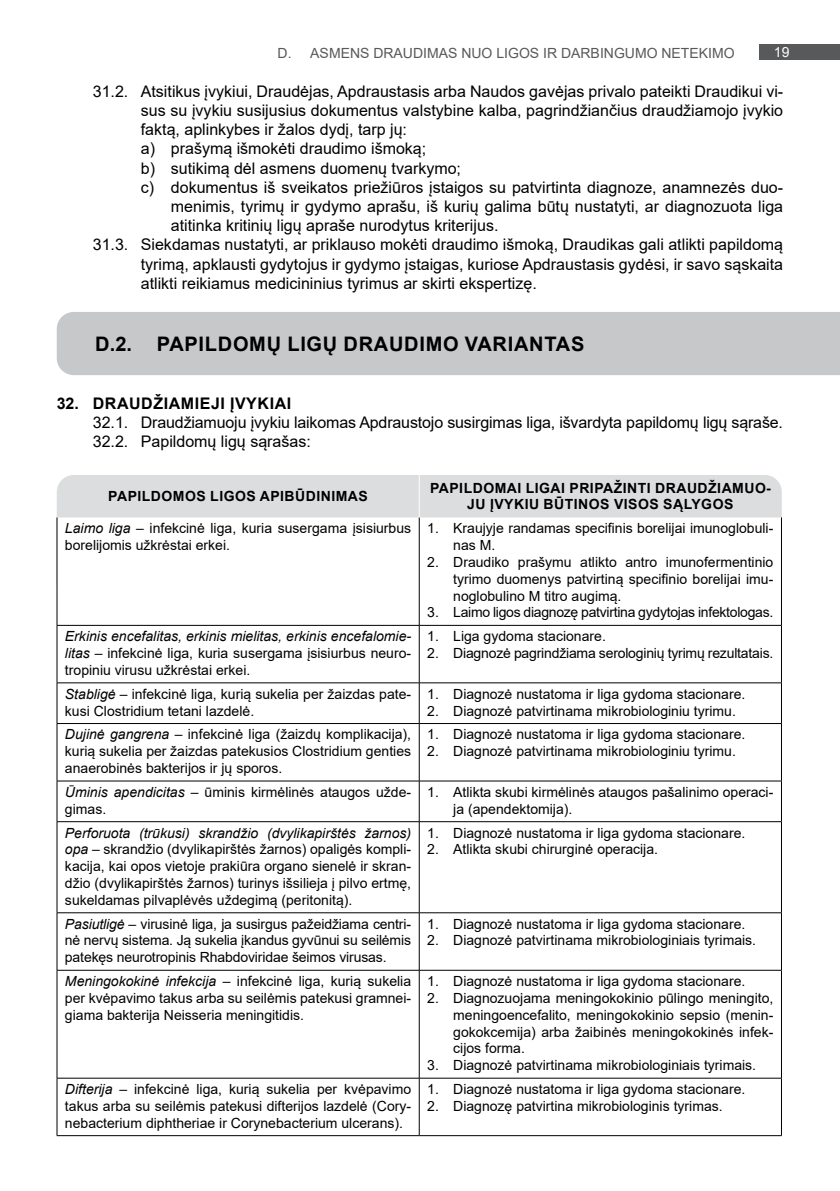
<style>
.page{position:relative;width:840px;height:1191px;background:#fff}
.page>*{position:absolute;margin:0;border:0;box-sizing:border-box;transform-origin:0 0}
.t1{font:700 20px "Arial";letter-spacing:.035em;color:#000}
.t2{font:16px/19.2px "Arial";color:#000}
.t3{font:700 16px "Arial";letter-spacing:.035em;color:#000}
.t4{font:14px/16.8px "Arial";color:#000;text-align:justify}
.t5{font:700 14px/16.8px "Arial";letter-spacing:.035em;color:#000;text-align:center}
.t6{font:14px "Arial";letter-spacing:-.02em;color:#000}
.t7{font:14px "Arial";color:#58595b}
.t8{font:14px "Arial";color:#fff}
.s1{font-style:italic}
</style>
<div class="page">
<div style="left:759px;top:44px;width:80px;height:16px;background:#58595b"></div>
<div style="left:57px;top:475px;width:724px;height:125px;background:#dcddde;border-radius:17px"></div>
<div style="left:57px;top:312px;width:782px;height:63px;background:#c7c8ca"></div>
<svg style="left:58px;top:517px;width:722px;height:618px"></svg>
<hr style="left:57px;top:517px;width:1px;height:108px;background:#000">
<hr style="left:418px;top:517px;width:1px;height:108px;background:#000">
<hr style="left:780px;top:517px;width:1px;height:108px;background:#000">
<hr style="left:57px;top:625px;width:1px;height:57px;background:#000">
<hr style="left:418px;top:625px;width:1px;height:57px;background:#000">
<hr style="left:780px;top:625px;width:1px;height:57px;background:#000">
<hr style="left:57px;top:683px;width:1px;height:40px;background:#000">
<hr style="left:418px;top:683px;width:1px;height:40px;background:#000">
<hr style="left:780px;top:683px;width:1px;height:40px;background:#000">
<hr style="left:57px;top:724px;width:1px;height:56px;background:#000">
<hr style="left:418px;top:724px;width:1px;height:56px;background:#000">
<hr style="left:780px;top:724px;width:1px;height:56px;background:#000">
<hr style="left:57px;top:781px;width:1px;height:40px;background:#000">
<hr style="left:418px;top:781px;width:1px;height:40px;background:#000">
<hr style="left:780px;top:781px;width:1px;height:40px;background:#000">
<hr style="left:57px;top:822px;width:1px;height:90px;background:#000">
<hr style="left:418px;top:822px;width:1px;height:90px;background:#000">
<hr style="left:780px;top:822px;width:1px;height:90px;background:#000">
<hr style="left:57px;top:913px;width:1px;height:57px;background:#000">
<hr style="left:418px;top:913px;width:1px;height:57px;background:#000">
<hr style="left:780px;top:913px;width:1px;height:57px;background:#000">
<hr style="left:57px;top:970px;width:1px;height:108px;background:#000">
<hr style="left:418px;top:970px;width:1px;height:108px;background:#000">
<hr style="left:780px;top:970px;width:1px;height:108px;background:#000">
<hr style="left:57px;top:1078px;width:1px;height:57px;background:#000">
<hr style="left:418px;top:1078px;width:1px;height:57px;background:#000">
<hr style="left:780px;top:1078px;width:1px;height:57px;background:#000">
<hr style="left:418px;top:474px;width:1px;height:43px;background:#fff">
<hr style="left:57px;top:625px;width:362px;height:1px;background:#000">
<hr style="left:419px;top:625px;width:362px;height:1px;background:#000">
<hr style="left:57px;top:682px;width:362px;height:1px;background:#000">
<hr style="left:419px;top:682px;width:362px;height:1px;background:#000">
<hr style="left:57px;top:723px;width:362px;height:1px;background:#000">
<hr style="left:419px;top:723px;width:362px;height:1px;background:#000">
<hr style="left:57px;top:780px;width:362px;height:1px;background:#000">
<hr style="left:419px;top:780px;width:362px;height:1px;background:#000">
<hr style="left:57px;top:821px;width:362px;height:1px;background:#000">
<hr style="left:419px;top:821px;width:362px;height:1px;background:#000">
<hr style="left:57px;top:912px;width:362px;height:1px;background:#000">
<hr style="left:419px;top:912px;width:362px;height:1px;background:#000">
<hr style="left:57px;top:970px;width:362px;height:1px;background:#000">
<hr style="left:419px;top:970px;width:362px;height:1px;background:#000">
<hr style="left:57px;top:1077px;width:362px;height:1px;background:#000">
<hr style="left:419px;top:1077px;width:362px;height:1px;background:#000">
<hr style="left:57px;top:1135px;width:362px;height:1px;background:#000">
<hr style="left:419px;top:1135px;width:362px;height:1px;background:#000">
<p class="t7" style="left:277px;top:43px;width:458px">D. ASMENS DRAUDIMAS NUO LIGOS IR DARBINGUMO NETEKIMO</p>
<p class="t8" style="left:773px;top:43px;width:17px">19</p>
<p class="t2" style="left:93px;top:81px;width:691px">31.2. Atsitikus įvykiui, Draudėjas, Apdraustasis arba Naudos gavėjas privalo pateikti Draudikui vi-</p>
<p class="t2" style="left:141px;top:101px;width:643px">sus su įvykiu susijusius dokumentus valstybine kalba, pagrindžiančius draudžiamojo įvykio</p>
<p class="t2" style="left:141px;top:120px;width:267px">faktą, aplinkybes ir žalos dydį, tarp jų:</p>
<p class="t2" style="left:141px;top:139px;width:287px">a) prašymą išmokėti draudimo išmoką;</p>
<p class="t2" style="left:141px;top:158px;width:321px">b) sutikimą dėl asmens duomenų tvarkymo;</p>
<p class="t2" style="left:141px;top:177px;width:643px">c) dokumentus iš sveikatos priežiūros įstaigos su patvirtinta diagnoze, anamnezės duo-</p>
<p class="t2" style="left:171px;top:197px;width:613px">menimis, tyrimų ir gydymo aprašu, iš kurių galima būtų nustatyti, ar diagnozuota liga</p>
<p class="t2" style="left:171px;top:216px;width:329px">atitinka kritinių ligų apraše nurodytus kriterijus.</p>
<p class="t2" style="left:93px;top:235px;width:691px">31.3. Siekdamas nustatyti, ar priklauso mokėti draudimo išmoką, Draudikas gali atlikti papildomą</p>
<p class="t2" style="left:141px;top:254px;width:643px">tyrimą, apklausti gydytojus ir gydymo įstaigas, kuriose Apdraustasis gydėsi, ir savo sąskaita</p>
<p class="t2" style="left:141px;top:273px;width:397px">atlikti reikiamus medicininius tyrimus ar skirti ekspertizę.</p>
<h1 class="t1" style="left:95px;top:330px;width:490px">D.2. PAPILDOMŲ LIGŲ DRAUDIMO VARIANTAS</h1>
<p class="t3" style="left:57px;top:392px;width:236px">32. DRAUDŽIAMIEJI ĮVYKIAI</p>
<p class="t2" style="left:93px;top:413px;width:691px">32.1. Draudžiamuoju įvykiu laikomas Apdraustojo susirgimas liga, išvardyta papildomų ligų sąraše.<br>32.2. Papildomų ligų sąrašas:</p>
<p class="t5" style="left:108px;top:488px;width:261px">PAPILDOMOS LIGOS APIBŪDINIMAS</p>
<p class="t5" style="left:430px;top:479px;width:342px">PAPILDOMAI LIGAI PRIPAŽINTI DRAUDŽIAMUO-<br>JU ĮVYKIU BŪTINOS VISOS SĄLYGOS</p>
<p class="t4" style="left:65px;top:520px;width:347px"><span class="s1">Laimo liga</span> – infekcinė liga, kuria susergama įsisiurbus borelijomis užkrėstai erkei.</p>
<p class="t4" style="left:453px;top:520px;width:321px;text-indent:-26px">1. Kraujyje randamas specifinis borelijai imunoglobuli&shy;nas M.</p>
<p class="t4" style="left:453px;top:553px;width:321px;text-indent:-26px">2. Draudiko prašymu atlikto antro imunofermentinio tyrimo duomenys patvirtiną specifinio borelijai imu&shy;noglobulino M titro augimą.</p>
<p class="t6" style="left:427px;top:603px;width:347px">3. Laimo ligos diagnozę patvirtina gydytojas infektologas.</p>
<p class="t4" style="left:65px;top:628px;width:347px"><span class="s1">Erkinis encefalitas, erkinis mielitas, erkinis encefalomie&shy;litas</span> – infekcinė liga, kuria susergama įsisiurbus neuro&shy;tropiniu virusu užkrėstai erkei.</p>
<p class="t4" style="left:427px;top:628px;width:180px">1. Liga gydoma stacionare.</p>
<p class="t4" style="left:427px;top:644px;width:347px">2. Diagnozė pagrindžiama serologinių tyrimų rezultatais.</p>
<p class="t4" style="left:65px;top:685px;width:347px"><span class="s1">Stabligė</span> – infekcinė liga, kurią sukelia per žaizdas pate&shy;kusi Clostridium tetani lazdelė.</p>
<p class="t4" style="left:427px;top:685px;width:319px">1. Diagnozė nustatoma ir liga gydoma stacionare.</p>
<p class="t4" style="left:427px;top:702px;width:310px">2. Diagnozė patvirtinama mikrobiologiniu tyrimu.</p>
<p class="t4" style="left:65px;top:726px;width:347px"><span class="s1">Dujinė gangrena</span> – infekcinė liga (žaizdų komplikacija), kurią sukelia per žaizdas patekusios Clostridium genties anaerobinės bakterijos ir jų sporos.</p>
<p class="t4" style="left:427px;top:726px;width:319px">1. Diagnozė nustatoma ir liga gydoma stacionare.</p>
<p class="t4" style="left:427px;top:743px;width:310px">2. Diagnozė patvirtinama mikrobiologiniu tyrimu.</p>
<p class="t4" style="left:65px;top:783px;width:347px"><span class="s1">Ūminis apendicitas</span> – ūminis kirmėlinės ataugos užde&shy;gimas.</p>
<p class="t4" style="left:453px;top:783px;width:321px;text-indent:-26px">1. Atlikta skubi kirmėlinės ataugos pašalinimo operaci&shy;ja (apendektomija).</p>
<p class="t4" style="left:65px;top:824px;width:347px"><span class="s1">Perforuota (trūkusi) skrandžio (dvylikapirštės žarnos) opa</span> – skrandžio (dvylikapirštės žarnos) opaligės kompli&shy;kacija, kai opos vietoje prakiūra organo sienelė ir skran&shy;džio (dvylikapirštės žarnos) turinys išsilieja į pilvo ertmę, sukeldamas pilvaplėvės uždegimą (peritonitą).</p>
<p class="t4" style="left:427px;top:824px;width:319px">1. Diagnozė nustatoma ir liga gydoma stacionare.</p>
<p class="t4" style="left:427px;top:841px;width:232px">2. Atlikta skubi chirurginė operacija.</p>
<p class="t4" style="left:65px;top:915px;width:347px"><span class="s1">Pasiutligė</span> – virusinė liga, ja susirgus pažeidžiama centri&shy;nė nervų sistema. Ją sukelia įkandus gyvūnui su seilėmis patekęs neurotropinis Rhabdoviridae šeimos virusas.</p>
<p class="t4" style="left:427px;top:915px;width:319px">1. Diagnozė nustatoma ir liga gydoma stacionare.</p>
<p class="t4" style="left:427px;top:932px;width:330px">2. Diagnozė patvirtinama mikrobiologiniais tyrimais.</p>
<p class="t4" style="left:65px;top:972px;width:347px"><span class="s1">Meningokokinė infekcija</span> – infekcinė liga, kurią sukelia per kvėpavimo takus arba su seilėmis patekusi gramnei&shy;giama bakterija Neisseria meningitidis.</p>
<p class="t4" style="left:427px;top:972px;width:319px">1. Diagnozė nustatoma ir liga gydoma stacionare.</p>
<p class="t4" style="left:453px;top:989px;width:321px;text-indent:-26px">2. Diagnozuojama meningokokinio pūlingo meningito, meningoencefalito, meningokokinio sepsio (menin&shy;gokokcemija) arba žaibinės meningokokinės infek&shy;cijos forma.</p>
<p class="t4" style="left:427px;top:1056px;width:330px">3. Diagnozė patvirtinama mikrobiologiniais tyrimais.</p>
<p class="t4" style="left:65px;top:1080px;width:347px"><span class="s1">Difterija</span> – infekcinė liga, kurią sukelia per kvėpavimo takus arba su seilėmis patekusi difterijos lazdelė (Cory&shy;nebacterium diphtheriae ir Corynebacterium ulcerans).</p>
<p class="t4" style="left:427px;top:1080px;width:319px">1. Diagnozė nustatoma ir liga gydoma stacionare.</p>
<p class="t4" style="left:427px;top:1097px;width:297px">2. Diagnozę patvirtina mikrobiologinis tyrimas.</p>
</div>
